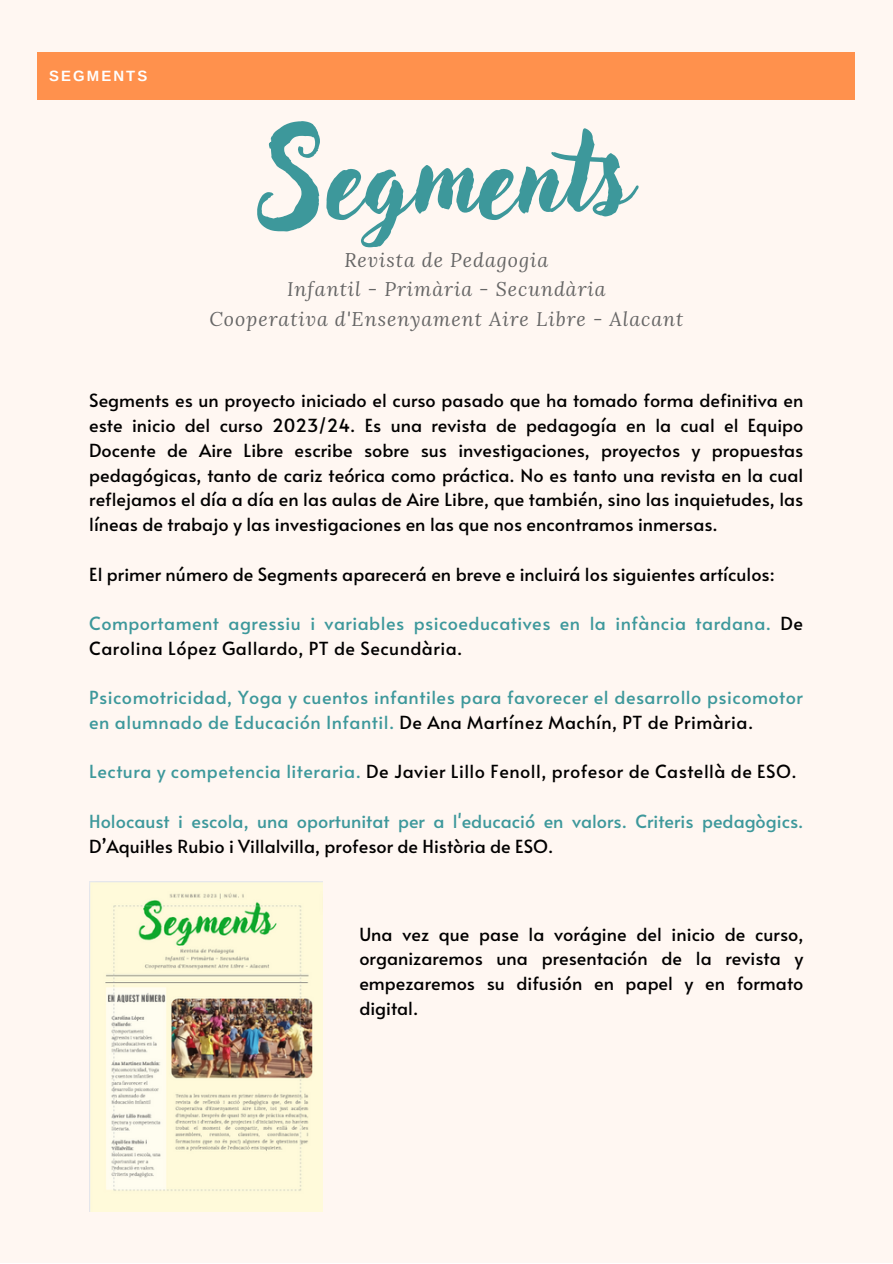
<style>
.page{position:relative;width:893px;height:1264px;background:#fff}
.page>*{position:absolute;margin:0;border:0;box-sizing:border-box;transform-origin:0 0}
.t1{font:109.35px "Adlery Pro";color:#3d989b}
.t2{font:italic 19.65px "Lora";letter-spacing:.05em;color:#666}
.t3{font:18px/24.8px "Alata";color:#000;text-align:justify}
.t4{font:18px/24.8px "Alata";letter-spacing:.025em;color:#3d989b}
.t5{font:18px/24.8px "Alata";color:#3d989b}
.t6{font:18px "Alata";letter-spacing:.025em;color:#000}
.t7{font:700 14.85px "Arimo";letter-spacing:.14em;color:#fefefe}
.s1{color:#000}
.s2{color:#3d989b}
</style>
<div class="page">
<div style="left:0;top:0;width:892px;height:1262px;background:#fff7f2"></div>
<div style="left:37px;top:52px;width:817px;height:48px;background:#ff914d"></div>
<img style="left:89px;top:881px;width:233px;height:330px">
<p class="t7" style="left:49px;top:68px;width:99px">SEGMENTS</p>
<p class="t1" style="left:262px;top:127px;width:370px">Segments</p>
<p class="t2" style="left:344px;top:247px;width:205px">Revista de Pedagogia</p>
<p class="t2" style="left:287px;top:276px;width:320px">Infantil - Primària - Secundària</p>
<p class="t2" style="left:209px;top:305px;width:475px">Cooperativa d'Ensenyament Aire Libre - Alacant</p>
<p class="t3" style="left:89px;top:387px;width:715px">Segments es un proyecto iniciado el curso pasado que ha tomado forma definitiva en este inicio del curso 2023/24. Es una revista de pedagogía en la cual el Equipo Docente de Aire Libre escribe sobre sus investigaciones, proyectos y propuestas pedagógicas, tanto de cariz teórica como práctica. No es tanto una revista en la cual reflejamos el día a día en las aulas de Aire Libre, que también, sino las inquietudes, las líneas de trabajo y las investigaciones en las que nos encontramos inmersas.</p>
<p class="t3" style="left:89px;top:560px;width:687px">El primer número de Segments aparecerá en breve e incluirá los siguientes artículos:</p>
<p class="t4" style="left:89px;top:610px;width:715px">Comportament agressiu i variables psicoeducatives en la infància tardana. <span class="s1">De<br>Carolina López Gallardo, PT de Secundària.</span></p>
<p class="t4" style="left:89px;top:684px;width:715px">Psicomotricidad, Yoga y cuentos infantiles para favorecer el desarrollo psicomotor en alumnado de Educación Infantil. <span class="s1">De Ana Martínez Machín, PT de Primària.</span></p>
<p class="t6" style="left:89px;top:758px;width:709px"><span class="s2">Lectura y competencia literaria.</span> De Javier Lillo Fenoll, profesor de Castellà de ESO.</p>
<p class="t5" style="left:89px;top:808px;width:715px">Holocaust i escola, una oportunitat per a l'educació en valors. Criteris pedagògics.<br><span class="s1">D’Aquil·les Rubio i Villalvilla, profesor de Història de ESO.</span></p>
<p class="t3" style="left:359px;top:920px;width:445px">Una vez que pase la vorágine del inicio de curso, organizaremos una presentación de la revista y empezaremos su difusión en papel y en formato digital.</p>
</div>
